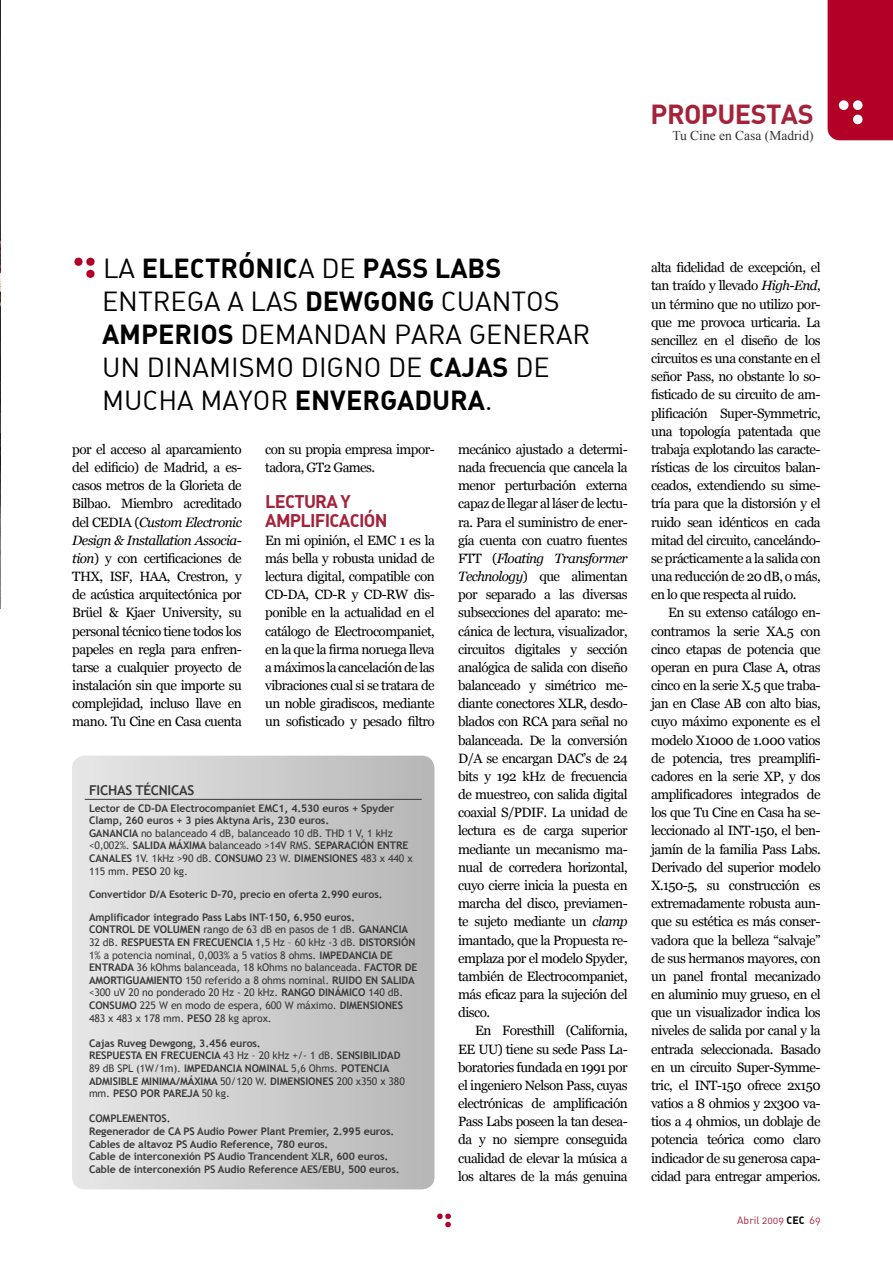
<style>
.page{position:relative;width:893px;height:1263px;background:#fff}
.page>*{position:absolute;margin:0;border:0;box-sizing:border-box;transform-origin:0 0}
.t1{font:27px/33px "DIN Alternate";color:#000}
.t2{font:700 27px "DIN Alternate";letter-spacing:-.02em;color:#a4233b}
.t3{font:700 18px/18.1px "DIN Alternate";letter-spacing:-.04em;color:#a4233b}
.t4{font:13.5px/18.1px "Georgia";letter-spacing:-.04em;color:#000;text-align:justify}
.t5{font:13.5px "Times";color:#323130}
.t6{font:700 13.5px "Trebuchet MS";letter-spacing:-.02em;color:#393939}
.t7{font:700 10.5px/12.6px "Trebuchet MS";letter-spacing:-.01em;color:#393939}
.t8{font:10.5px/12.6px "Trebuchet MS";letter-spacing:-.01em;color:#393939}
.t9{font:10.5px "DIN Alternate";color:#a4233b}
.s1{font-weight:700}
.s2{font-style:italic}
.s3{font-weight:400}
.s4{font-weight:700;color:#000}
</style>
<div class="page">
<img style="left:0;top:0;width:1px;height:608px">
<img style="left:437px;top:1213px;width:14px;height:14px">
<div style="left:828px;top:0;width:65px;height:140px;background:#b20026"></div>
<img style="left:74px;top:258px;width:21px;height:20px">
<svg style="left:72px;top:756px;width:362px;height:433px;background:#cecece"></svg>
<hr style="left:85px;top:799px;width:337px;height:1px;background:#393939">
<h1 class="t2" style="left:651px;top:97px;width:165px">PROPUESTAS</h1>
<p class="t5" style="left:672px;top:127px;width:143px">Tu Cine en Casa (Madrid)</p>
<h1 class="t1" style="left:102px;top:251px;width:490px">LA <span class="s1">ELECTRÓNIC</span>A DE <span class="s1">PASS LABS<br></span>ENTREGA A LAS <span class="s1">DEWGONG</span> CUANTOS<br><span class="s1">AMPERIOS</span> DEMANDAN PARA GENERAR<br>UN DINAMISMO DIGNO DE <span class="s1">CAJAS</span> DE<br>MUCHA MAYOR <span class="s1">ENVERGADURA</span>.</h1>
<p class="t4" style="left:72px;top:440px;width:171px">por el acceso al aparcamiento del edificio) de Madrid, a es&shy;casos metros de la Glorieta de Bilbao. Miembro acreditado del CEDIA (<span class="s2">Custom Electronic Design &amp; Installation Associa&shy;tion</span>) y con certificaciones de THX, ISF, HAA, Crestron, y de acústica arquitectónica por Brüel &amp; Kjaer University, su personal técnico tiene todos los papeles en regla para enfren&shy;tarse a cualquier proyecto de instalación sin que importe su complejidad, incluso llave en mano. Tu Cine en Casa cuenta</p>
<p class="t4" style="left:265px;top:440px;width:171px">con su propia empresa impor&shy;tadora, GT2 Games.</p>
<h2 class="t3" style="left:265px;top:492px;width:124px">LECTURA Y<br>AMPLIFICACIÓN</h2>
<p class="t4" style="left:265px;top:531px;width:171px">En mi opinión, el EMC 1 es la más bella y robusta unidad de lectura digital, compatible con CD-DA, CD-R y CD-RW dis&shy;ponible en la actualidad en el catálogo de Electrocompaniet, en la que la firma noruega lleva a máximos la cancelación de las vibraciones cual si se tratara de un noble giradiscos, mediante un sofisticado y pesado filtro</p>
<p class="t6" style="left:89px;top:781px;width:107px">FICHAS TÉCNICAS</p>
<p class="t7" style="left:89px;top:801px;width:325px">Lector de CD-DA Electrocompaniet EMC1, 4.530 euros + Spyder Clamp, 260 euros + 3 pies Aktyna Aris, 230 euros.<br>GANANCIA <span class="s3">no balanceado 4 dB, balanceado 10 dB. THD 1 V, 1 kHz &lt;0,002%.</span> SALIDA MÁXIMA <span class="s3">balanceado &gt;14V RMS.</span> SEPARACIÓN ENTRE CANALES <span class="s3">1V. 1kHz &gt;90 dB.</span> CONSUMO <span class="s3">23 W.</span> DIMENSIONES <span class="s3">483 x 440 x 115 mm.</span> PESO <span class="s3">20 kg.</span></p>
<p class="t7" style="left:89px;top:882px;width:295px;line-height:23.1px">Convertidor D/A Esoteric D-70, precio en oferta 2.990 euros.<br>Amplificador integrado Pass Labs INT-150, 6.950 euros.</p>
<p class="t8" style="left:89px;top:923px;width:330px"><span class="s1">CONTROL DE VOLUMEN</span> rango de 63 dB en pasos de 1 dB. <span class="s1">GANANCIA </span>32 dB. <span class="s1">RESPUESTA EN FRECUENCIA</span> 1,5 Hz – 60 kHz -3 dB. <span class="s1">DISTORSIÓN </span>1% a potencia nominal, 0,003% a 5 vatios 8 ohms. <span class="s1">IMPEDANCIA DE ENTRADA</span> 36 kOhms balanceada, 18 kOhms no balanceada. <span class="s1">FACTOR DE AMORTIGUAMIENTO</span> 150 referido a 8 ohms nominal. <span class="s1">RUIDO EN SALIDA </span>&lt;300 uV 20 no ponderado 20 Hz - 20 kHz. <span class="s1">RANGO DINÁMICO</span> 140 dB.<br><span class="s1">CONSUMO</span> 225 W en modo de espera, 600 W máximo. <span class="s1">DIMENSIONES </span>483 x 483 x 178 mm. <span class="s1">PESO</span> 28 kg aprox.</p>
<p class="t7" style="left:89px;top:1037px;width:317px">Cajas Ruveg Dewgong, 3.456 euros.<br>RESPUESTA EN FRECUENCIA <span class="s3">43 Hz – 20 kHz +/- 1 dB.</span> SENSIBILIDAD <span class="s3">89 dB SPL (1W/1m).</span> IMPEDANCIA NOMINAL <span class="s3">5,6 Ohms.</span> POTENCIA ADMISIBLE MINIMA/MÁXIMA <span class="s3">50/120 W.</span> DIMENSIONES <span class="s3">200 x350 x 380 mm.</span> PESO POR PAREJA <span class="s3">50 kg.</span></p>
<p class="t7" style="left:89px;top:1112px;width:312px">COMPLEMENTOS.<br>Regenerador de CA PS Audio Power Plant Premier, 2.995 euros.<br>Cables de altavoz PS Audio Reference, 780 euros.<br>Cable de interconexión PS Audio Trancendent XLR, 600 euros.<br>Cable de interconexión PS Audio Reference AES/EBU, 500 euros.</p>
<p class="t4" style="left:458px;top:440px;width:171px">mecánico ajustado a determi&shy;nada frecuencia que cancela la menor perturbación externa capaz de llegar al láser de lectu&shy;ra. Para el suministro de ener&shy;gía cuenta con cuatro fuentes FTT (<span class="s2">Floating Transformer Technology</span>) que alimentan por separado a las diversas subsecciones del aparato: me&shy;cánica de lectura, visualizador, circuitos digitales y sección analógica de salida con diseño balanceado y simétrico me&shy;diante conectores XLR, desdo&shy;blados con RCA para señal no balanceada. De la conversión D/A se encargan DAC’s de 24 bits y 192 kHz de frecuencia de muestreo, con salida digital coaxial S/PDIF. La unidad de lectura es de carga superior mediante un mecanismo ma&shy;nual de corredera horizontal, cuyo cierre inicia la puesta en marcha del disco, previamen&shy;te sujeto mediante un <span class="s2">clamp </span>imantado, que la Propuesta re&shy;emplaza por el modelo Spyder, también de Electrocompaniet, más eficaz para la sujeción del disco.</p>
<p class="t4" style="left:458px;top:1021px;width:171px;text-indent:17px">En Foresthill (California, EE UU) tiene su sede Pass La&shy;boratories fundada en 1991 por el ingeniero Nelson Pass, cuyas electrónicas de amplificación Pass Labs poseen la tan desea&shy;da y no siempre conseguida cualidad de elevar la música a los altares de la más genuina</p>
<p class="t4" style="left:651px;top:258px;width:171px">alta fidelidad de excepción, el tan traído y llevado <span class="s2">High-End</span>, un término que no utilizo por&shy;que me provoca urticaria. La sencillez en el diseño de los circuitos es una constante en el señor Pass, no obstante lo so&shy;fisticado de su circuito de am&shy;plificación Super-Symmetric, una topología patentada que trabaja explotando las caracte&shy;rísticas de los circuitos balan&shy;ceados, extendiendo su sime&shy;tría para que la distorsión y el ruido sean idénticos en cada mitad del circuito, cancelándo&shy;se prácticamente a la salida con una reducción de 20 dB, o más, en lo que respecta al ruido.</p>
<p class="t4" style="left:651px;top:604px;width:171px;text-indent:17px">En su extenso catálogo en&shy;contramos la serie XA.5 con cinco etapas de potencia que operan en pura Clase A, otras cinco en la serie X.5 que traba&shy;jan en Clase AB con alto bias, cuyo máximo exponente es el modelo X1000 de 1.000 vatios de potencia, tres preamplifi&shy;cadores en la serie XP, y dos amplificadores integrados de los que Tu Cine en Casa ha se&shy;leccionado al INT-150, el ben&shy;jamín de la familia Pass Labs.<br>Derivado del superior modelo X.150-5, su construcción es extremadamente robusta aun&shy;que su estética es más conser&shy;vadora que la belleza “salvaje” de sus hermanos mayores, con un panel frontal mecanizado en aluminio muy grueso, en el que un visualizador indica los niveles de salida por canal y la entrada seleccionada. Basado en un circuito Super-Symme&shy;tric, el INT-150 ofrece 2x150 vatios a 8 ohmios y 2x300 va&shy;tios a 4 ohmios, un doblaje de potencia teórica como claro indicador de su generosa capa&shy;cidad para entregar amperios.</p>
<p class="t9" style="left:737px;top:1214px;width:85px">Abril 2009 <span class="s4">CEC</span> 69</p>
</div>
